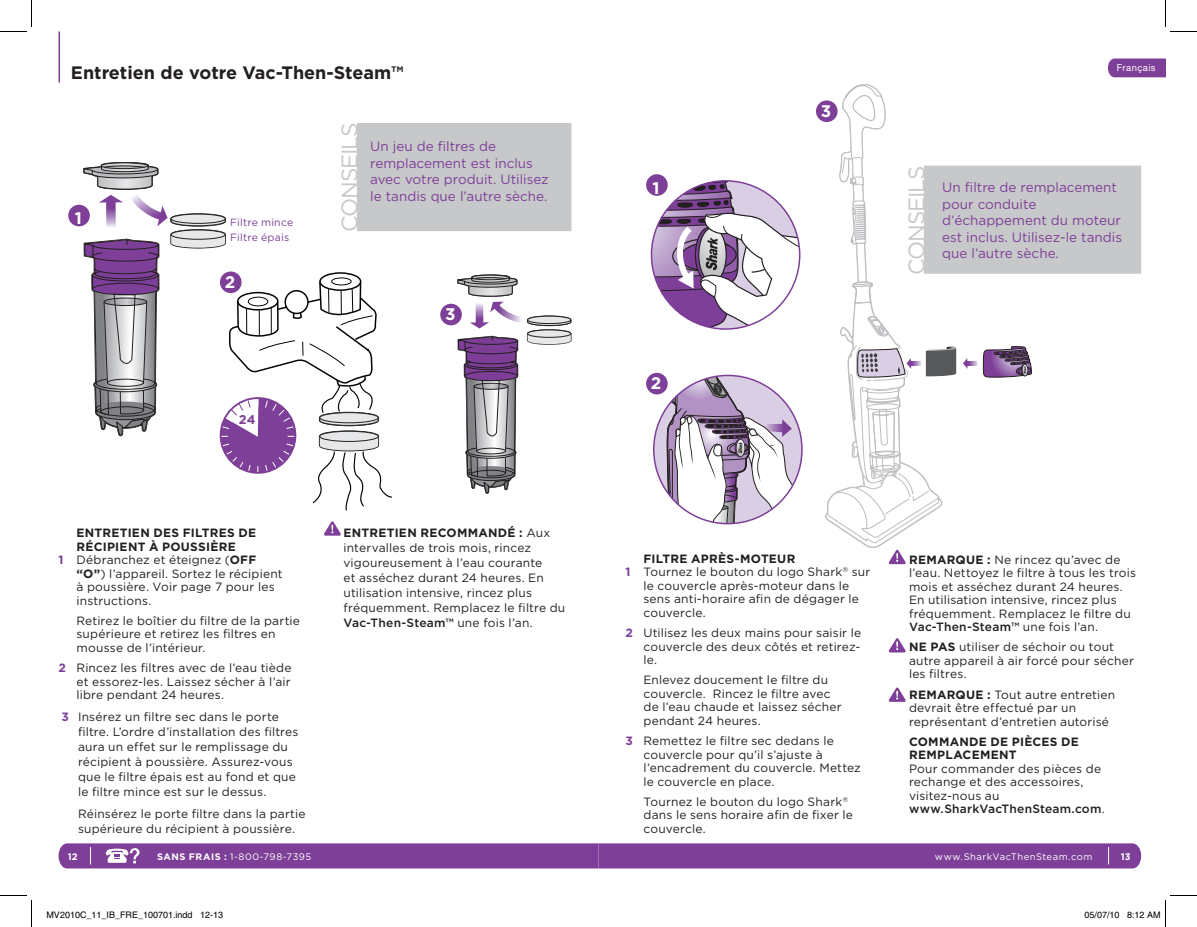
<style>
.page{position:relative;width:1197px;height:927px;background:#fff}
.page>*{position:absolute;margin:0;border:0;box-sizing:border-box;transform-origin:0 0}
.t1{font:22.5px "Gotham";letter-spacing:-.05em;color:#c7c8ca}
.t2{font:700 18px "Gotham";color:#231f20}
.t3{font:700 16.8px "Gotham";color:#fff}
.t4{font:13.5px/16.5px "Gotham";color:#7e3f98}
.t5{font:700 12.75px "Gotham";color:#7e3f98}
.t6{font:12px/13.5px "Gotham";letter-spacing:.015em;color:#231f20}
.t7{font:700 12px/13.5px "Gotham";letter-spacing:.025em;color:#231f20}
.t8{font:10.5px/15.8px "Gotham";letter-spacing:.015em;color:#7e3f98}
.t9{font:9.45px "Gotham";letter-spacing:.05em;color:#fff}
.t10{font:9.45px "Helvetica Neue LT Std";letter-spacing:.05em;color:#fff}
.t11{font:700 9.45px "Gotham";color:#fff}
.t12{font:9px "Helvetica";color:#000}
.s1{font-weight:700;color:#7e3f98}
.s2{font-weight:700}
.s3{font-weight:500}
</style>
<div class="page">
<hr style="left:58px;top:32px;width:2px;height:50px;background:#7e3f98">
<svg style="left:58px;top:843px;width:1083px;height:26px;background:#84489c"></svg>
<svg style="left:1108px;top:59px;width:58px;height:18px"></svg>
<div style="left:440px;top:304px;width:22px;height:21px;background:#7e3f98;border-radius:50%"></div>
<div style="left:646px;top:373px;width:22px;height:21px;background:#7e3f98;border-radius:50%"></div>
<div style="left:646px;top:174px;width:22px;height:22px;background:#7e3f98;border-radius:50%"></div>
<div style="left:68px;top:205px;width:22px;height:21px;background:#7e3f98;border-radius:50%"></div>
<div style="left:816px;top:100px;width:22px;height:22px;background:#7e3f98;border-radius:50%"></div>
<svg style="left:324px;top:521px;width:17px;height:15px"></svg>
<svg style="left:888px;top:638px;width:18px;height:14px"></svg>
<svg style="left:888px;top:687px;width:18px;height:15px"></svg>
<svg style="left:654px;top:375px;width:148px;height:149px"></svg>
<svg style="left:963px;top:346px;width:69px;height:32px"></svg>
<svg style="left:651px;top:181px;width:149px;height:148px"></svg>
<svg style="left:825px;top:84px;width:131px;height:480px"></svg>
<svg style="left:457px;top:274px;width:115px;height:220px"></svg>
<svg style="left:83px;top:162px;width:309px;height:349px"></svg>
<div style="left:220px;top:397px;width:76px;height:77px;border:2px solid #7e3f98;border-radius:50%"></div>
<div style="left:924px;top:166px;width:217px;height:108px;background:#c7c8ca;border:2px solid #c7c8ca"></div>
<div style="left:357px;top:123px;width:215px;height:108px;background:#c7c8ca"></div>
<svg style="left:0;top:0;width:32px;height:32px"></svg>
<svg style="left:0;top:895px;width:32px;height:32px"></svg>
<svg style="left:1165px;top:0;width:32px;height:32px"></svg>
<svg style="left:1165px;top:895px;width:32px;height:32px"></svg>
<h2 class="t2" style="left:71px;top:62px;width:334px">Entretien de votre Vac-Then-Steam™</h2>
<h3 class="t3" style="left:75px;top:208px;width:9px">1</h3>
<p class="t8" style="left:230px;top:214px;width:65px">Filtre mince<br>Filtre épais</p>
<h3 class="t3" style="left:225px;top:272px;width:12px">2</h3>
<p class="t5" style="left:239px;top:413px;width:18px">24</p>
<h1 class="t1" style="left:337px;top:232px;width:111px;rotate:-90deg">CONSEILS</h1>
<p class="t4" style="left:370px;top:138px;width:180px">Un jeu de filtres de remplacement est inclus avec votre produit. Utilisez le tandis que l’autre sèche.</p>
<h3 class="t3" style="left:445px;top:304px;width:12px">3</h3>
<p class="t7" style="left:77px;top:526px;width:181px">ENTRETIEN DES FILTRES DE</p>
<p class="t7" style="left:77px;top:539px;width:161px">RÉCIPIENT À POUSSIÈRE</p>
<p class="t6" style="left:59px;top:553px;width:199px"><span class="s1">1</span> Débranchez et éteignez (<span class="s2">OFF</span></p>
<p class="t6" style="left:77px;top:566px;width:208px"><span class="s2">“O”</span>) l’appareil. Sortez le récipient</p>
<p class="t6" style="left:77px;top:580px;width:200px">à poussière. Voir page 7 pour les</p>
<p class="t6" style="left:77px;top:593px;width:76px">instructions.</p>
<p class="t6" style="left:77px;top:614px;width:225px">Retirez le boîtier du filtre de la partie supérieure et retirez les filtres en mousse de l’intérieur.</p>
<p class="t6" style="left:77px;top:661px;width:217px;text-align:justify;text-indent:-18px"><span class="s1">2</span> Rincez les filtres avec de l’eau tiède et essorez-les. Laissez sécher à l’air libre pendant 24 heures.</p>
<p class="t6" style="left:78px;top:709px;width:222px;line-height:15px;text-indent:-16px"><span class="s1">3</span> Insérez un filtre sec dans le porte filtre. L’ordre d’installation des filtres aura un effet sur le remplissage du récipient à poussière. Assurez-vous que le filtre épais est au fond et que le filtre mince est sur le dessus.</p>
<p class="t6" style="left:78px;top:806px;width:229px;line-height:15px">Réinsérez le porte filtre dans la partie supérieure du récipient à poussière.</p>
<p class="t6" style="left:344px;top:525px;width:223px;line-height:15px"><span class="s2">ENTRETIEN RECOMMANDÉ :</span> Aux intervalles de trois mois, rincez vigoureusement à l’eau courante<br>et asséchez durant 24 heures. En utilisation intensive, rincez plus fréquemment. Remplacez le filtre du <span class="s3">Vac-Then-Steam™</span> une fois l’an.</p>
<h3 class="t3" style="left:653px;top:178px;width:9px">1</h3>
<h3 class="t3" style="left:651px;top:374px;width:12px">2</h3>
<h3 class="t3" style="left:821px;top:101px;width:12px">3</h3>
<p class="t10" style="left:1117px;top:62px;width:40px">Français</p>
<h1 class="t1" style="left:904px;top:275px;width:111px;rotate:-90deg">CONSEILS</h1>
<p class="t4" style="left:942px;top:179px;width:181px">Un filtre de remplacement pour conduite d’échappement du moteur est inclus. Utilisez-le tandis que l’autre sèche.</p>
<p class="t7" style="left:644px;top:552px;width:153px">FILTRE APRÈS-MOTEUR</p>
<p class="t6" style="left:626px;top:565px;width:246px"><span class="s1">1</span> Tournez le bouton du logo Shark<sup>®</sup> sur</p>
<p class="t6" style="left:644px;top:579px;width:207px">le couvercle après-moteur dans le</p>
<p class="t6" style="left:644px;top:592px;width:217px">sens anti-horaire afin de dégager le</p>
<p class="t6" style="left:644px;top:606px;width:64px">couvercle.</p>
<p class="t6" style="left:644px;top:626px;width:219px;text-align:justify;text-indent:-18px"><span class="s1">2</span> Utilisez les deux mains pour saisir le couvercle des deux côtés et retirez&shy;le.</p>
<p class="t6" style="left:644px;top:673px;width:200px">Enlevez doucement le filtre du couvercle. Rincez le filtre avec de l’eau chaude et laissez sécher pendant 24 heures.</p>
<p class="t6" style="left:644px;top:734px;width:219px;text-indent:-18px"><span class="s1">3</span> Remettez le filtre sec dedans le couvercle pour qu’il s’ajuste à l’encadrement du couvercle. Mettez le couvercle en place.</p>
<p class="t6" style="left:644px;top:795px;width:211px">Tournez le bouton du logo Shark<sup>® </sup>dans le sens horaire afin de fixer le couvercle.</p>
<p class="t6" style="left:909px;top:552px;width:229px"><span class="s2">REMARQUE :</span> Ne rincez qu’avec de l’eau. Nettoyez le filtre à tous les trois mois et asséchez durant 24 heures.<br>En utilisation intensive, rincez plus fréquemment. Remplacez le filtre du <span class="s3">Vac-Then-Steam™</span> une fois l’an.</p>
<p class="t6" style="left:909px;top:640px;width:227px"><span class="s2">NE PAS</span> utiliser de séchoir ou tout autre appareil à air forcé pour sécher les filtres.</p>
<p class="t6" style="left:909px;top:687px;width:208px"><span class="s2">REMARQUE :</span> Tout autre entretien devrait être effectué par un représentant d’entretien autorisé</p>
<p class="t7" style="left:909px;top:735px;width:171px">COMMANDE DE PIÈCES DE<br>REMPLACEMENT</p>
<p class="t6" style="left:909px;top:762px;width:197px">Pour commander des pièces de rechange et des accessoires, visitez-nous au <span class="s3">www.SharkVacThenSteam.com</span>.</p>
<p class="t11" style="left:68px;top:851px;width:11px">12</p>
<p class="t9" style="left:157px;top:851px;width:156px"><span class="s2">SANS FRAIS :</span> 1-800-798-7395</p>
<p class="t9" style="left:935px;top:851px;width:159px">www.SharkVacThenSteam.com</p>
<p class="t11" style="left:1121px;top:851px;width:11px">13</p>
<p class="t12" style="left:46px;top:910px;width:178px">MV2010C_11_IB_FRE_100701.indd 12-13</p>
<p class="t12" style="left:1084px;top:910px;width:78px">05/07/10 8:12 AM</p>
</div>
